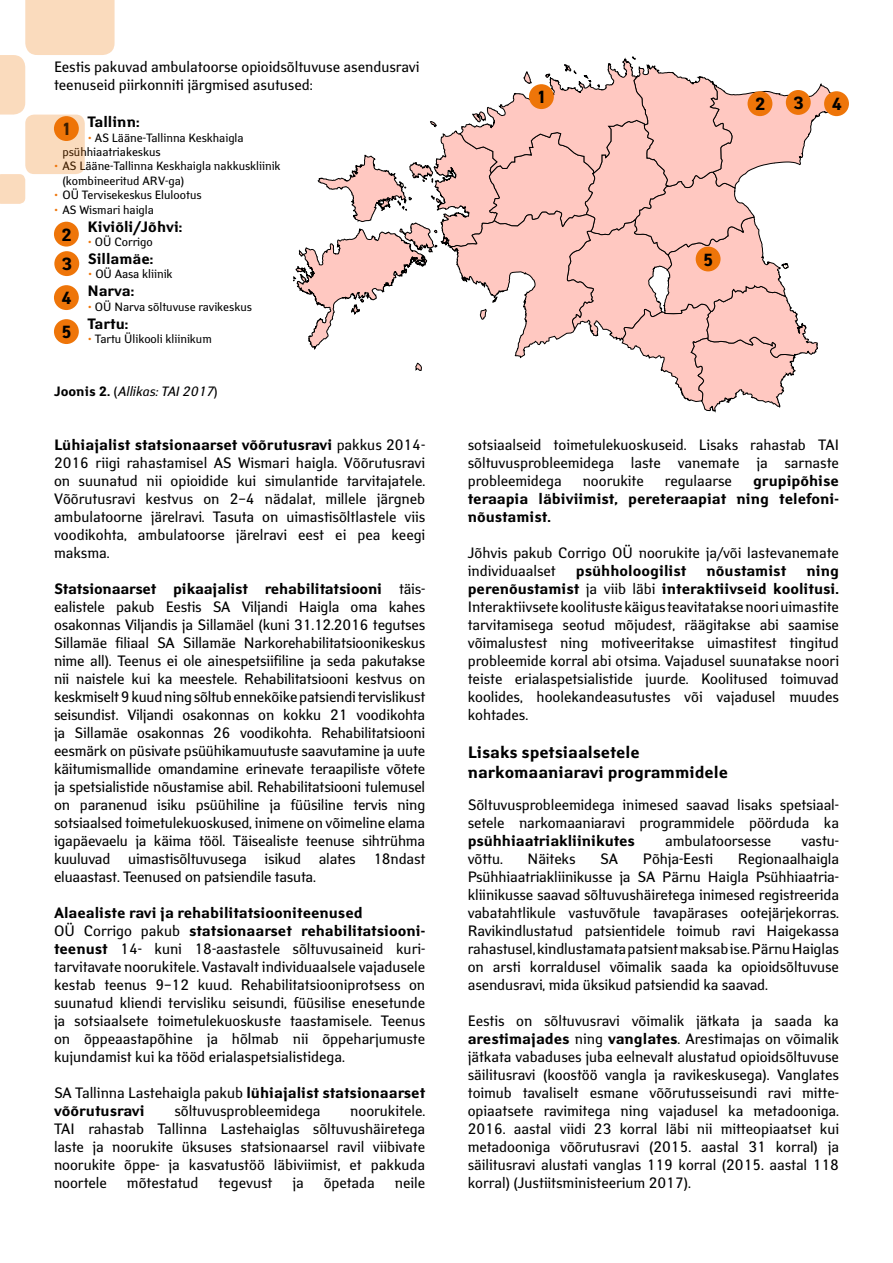
<style>
.page{position:relative;width:893px;height:1263px;background:#fff}
.page>*{position:absolute;margin:0;border:0;box-sizing:border-box;transform-origin:0 0}
.t1{font:700 17.55px "Yanus";color:#000}
.t2{font:700 16.5px/19.8px "Yanus";color:#000}
.t3{font:15px/18px "Yanus";color:#000;text-align:justify}
.t4{font:700 15px/18px "Yanus";color:#000}
.t5{font:italic 13.5px "Yanus";color:#000}
.t6{font:12px/14.4px "Yanus";color:#000}
.s1{color:#ee7509}
.s2{font-weight:700;font-style:normal}
.s3{font-style:normal}
.s4{font-weight:700}
.s5{font-weight:400}
</style>
<div class="page">
<svg style="left:293px;top:56px;width:544px;height:356px"></svg>
<div style="left:529px;top:84px;width:25px;height:25px;background:#ee7509;border-radius:50%"></div>
<div style="left:54px;top:222px;width:25px;height:25px;background:#ee7509;border-radius:50%"></div>
<div style="left:747px;top:91px;width:25px;height:25px;background:#ee7509;border-radius:50%"></div>
<div style="left:54px;top:251px;width:25px;height:25px;background:#ee7509;border-radius:50%"></div>
<div style="left:786px;top:90px;width:25px;height:25px;background:#ee7509;border-radius:50%"></div>
<div style="left:54px;top:285px;width:25px;height:25px;background:#ee7509;border-radius:50%"></div>
<div style="left:824px;top:91px;width:25px;height:25px;background:#ee7509;border-radius:50%"></div>
<div style="left:54px;top:319px;width:25px;height:25px;background:#ee7509;border-radius:50%"></div>
<div style="left:696px;top:247px;width:24px;height:24px;background:#ee7509;border-radius:50%"></div>
<svg style="left:25px;top:115px;width:60px;height:59px;background:#f8cca4"></svg>
<svg style="left:0;top:174px;width:25px;height:30px"></svg>
<svg style="left:0;top:0;width:115px;height:115px"></svg>
<p class="t3" style="left:54px;top:58px;width:367px">Eestis pakuvad ambulatoorse opioidsõltuvuse asendusravi teenuseid piirkonniti järgmised asutused:</p>
<p class="t4" style="left:87px;top:114px;width:54px">Tallinn:</p>
<p class="t6" style="left:62px;top:130px;width:183px;text-indent:25px"><span class="s1">•</span> AS Lääne-Tallinna Keskhaigla psühhiaatriakeskus</p>
<p class="t6" style="left:62px;top:159px;width:220px;text-indent:-9px"><span class="s1">•</span> AS Lääne-Tallinna Keskhaigla nakkuskliinik (kombineeritud ARV-ga)</p>
<p class="t6" style="left:54px;top:188px;width:149px"><span class="s1">•</span> OÜ Tervisekeskus Elulootus</p>
<p class="t6" style="left:54px;top:202px;width:101px"><span class="s1">•</span> AS Wismari haigla</p>
<p class="t4" style="left:87px;top:218px;width:97px">Kiviõli/Jõhvi:</p>
<p class="t6" style="left:87px;top:235px;width:67px"><span class="s1">•</span> OÜ Corrigo</p>
<p class="t4" style="left:88px;top:250px;width:67px">Sillamäe:</p>
<p class="t6" style="left:88px;top:267px;width:86px"><span class="s1">•</span> OÜ Aasa kliinik</p>
<p class="t4" style="left:87px;top:283px;width:48px">Narva:</p>
<p class="t6" style="left:87px;top:299px;width:166px"><span class="s1">•</span> OÜ Narva sõltuvuse ravikeskus</p>
<p class="t4" style="left:87px;top:315px;width:42px">Tartu:</p>
<p class="t6" style="left:87px;top:332px;width:126px"><span class="s1">•</span> Tartu Ülikooli kliinikum</p>
<p class="t1" style="left:61px;top:119px;width:12px">1</p>
<p class="t1" style="left:61px;top:224px;width:12px">2</p>
<p class="t1" style="left:62px;top:254px;width:12px">3</p>
<p class="t1" style="left:61px;top:288px;width:12px">4</p>
<p class="t1" style="left:61px;top:322px;width:12px">5</p>
<p class="t5" style="left:54px;top:383px;width:165px"><span class="s2">Joonis 2.</span> <span class="s3">(</span>Allikas: TAI 2017<span class="s3">)</span></p>
<p class="t3" style="left:54px;top:436px;width:373px"><span class="s4">Lühiajalist statsionaarset võõrutusravi</span> pakkus 2014- 2016 riigi rahastamisel AS Wismari haigla. Võõrutusravi on suunatud nii opioidide kui simulantide tarvitajatele.<br>Võõrutusravi kestvus on 2–4 nädalat, millele järgneb ambulatoorne järelravi. Tasuta on uimastisõltlastele viis voodikohta, ambulatoorse järelravi eest ei pea keegi maksma.</p>
<p class="t3" style="left:54px;top:580px;width:373px"><span class="s4">Statsionaarset pikaajalist rehabilitatsiooni</span> täis&shy;ealistele pakub Eestis SA Viljandi Haigla oma kahes osakonnas Viljandis ja Sillamäel (kuni 31.12.2016 tegutses Sillamäe filiaal SA Sillamäe Narkorehabilitatsioonikeskus nime all). Teenus ei ole ainespetsiifiline ja seda pakutakse nii naistele kui ka meestele. Rehabilitatsiooni kestvus on keskmiselt 9 kuud ning sõltub ennekõike patsiendi tervislikust seisundist. Viljandi osakonnas on kokku 21 voodikohta ja Sillamäe osakonnas 26 voodikohta. Rehabilitatsiooni eesmärk on püsivate psüühikamuutuste saavutamine ja uute käitumismallide omandamine erinevate teraapiliste võtete ja spetsialistide nõustamise abil. Rehabilitatsiooni tulemusel on paranenud isiku psüühiline ja füüsiline tervis ning sotsiaalsed toimetulekuoskused, inimene on võimeline elama igapäevaelu ja käima tööl. Täisealiste teenuse sihtrühma kuuluvad uimastisõltuvusega isikud alates 18ndast eluaastast. Teenused on patsiendile tasuta.</p>
<p class="t3" style="left:54px;top:904px;width:373px;text-align:left"><span class="s4">Alaealiste ravi ja rehabilitatsiooniteenused<br></span>OÜ Corrigo pakub <span class="s4">statsionaarset rehabilitatsiooni&shy;teenust</span> 14- kuni 18-aastastele sõltuvusaineid kuri&shy;tarvitavate noorukitele. Vastavalt individuaalsele vajadusele kestab teenus 9–12 kuud. Rehabilitatsiooniprotsess on suunatud kliendi tervisliku seisundi, füüsilise enesetunde ja sotsiaalsete toimetulekuoskuste taastamisele. Teenus on õppeaastapõhine ja hõlmab nii õppeharjumuste kujundamist kui ka tööd erialaspetsialistidega.</p>
<p class="t4" style="left:54px;top:1084px;width:373px"><span class="s5">SA Tallinna Lastehaigla pakub</span> lühiajalist statsionaarset võõrutusravi</p>
<p class="t3" style="left:54px;top:1102px;width:373px;text-indent:296px">noorukitele.<br>TAI rahastab Tallinna Lastehaiglas sõltuvushäiretega laste ja noorukite üksuses statsionaarsel ravil viibivate noorukite õppe- ja kasvatustöö läbiviimist, et pakkuda noortele</p>
<p class="t3" style="left:174px;top:1102px;width:148px">sõltuvusprobleemidega</p>
<p class="t3" style="left:127px;top:1174px;width:73px">mõtestatud</p>
<p class="t3" style="left:219px;top:1174px;width:55px">tegevust</p>
<p class="t3" style="left:292px;top:1174px;width:13px">ja</p>
<p class="t3" style="left:324px;top:1174px;width:53px">õpetada</p>
<p class="t3" style="left:395px;top:1174px;width:32px">neile</p>
<p class="t1" style="left:536px;top:87px;width:12px">1</p>
<p class="t1" style="left:755px;top:94px;width:12px">2</p>
<p class="t1" style="left:793px;top:93px;width:12px">3</p>
<p class="t1" style="left:831px;top:94px;width:12px">4</p>
<p class="t1" style="left:703px;top:249px;width:12px">5</p>
<p class="t3" style="left:468px;top:436px;width:373px">sotsiaalseid toimetulekuoskuseid. Lisaks rahastab TAI sõltuvusprobleemidega laste vanemate ja sarnaste probleemidega</p>
<p class="t4" style="left:468px;top:472px;width:373px;text-align:justify;text-indent:285px">grupipõhise teraapia läbiviimist, pereteraapiat ning telefoni&shy;nõustamist.</p>
<p class="t3" style="left:468px;top:544px;width:373px">Jõhvis pakub Corrigo OÜ noorukite ja/või lastevanemate individuaalset</p>
<p class="t3" style="left:583px;top:472px;width:63px">noorukite</p>
<p class="t3" style="left:665px;top:472px;width:69px">regulaarse</p>
<p class="t4" style="left:576px;top:562px;width:112px">psühholoogilist</p>
<p class="t4" style="left:706px;top:562px;width:81px">nõustamist</p>
<p class="t3" style="left:468px;top:562px;width:373px;text-indent:339px"><span class="s4">ning perenõustamist</span> ja viib läbi <span class="s4">interaktiivseid koolitusi.<br></span>Interaktiivsete koolituste käigus teavitatakse noori uimastite tarvitamisega seotud mõjudest, räägitakse abi saamise võimalustest ning motiveeritakse uimastitest tingitud probleemide korral abi otsima. Vajadusel suunatakse noori teiste erialaspetsialistide juurde. Koolitused toimuvad koolides, hoolekandeasutustes või vajadusel muudes kohtades.</p>
<p class="t2" style="left:468px;top:743px;width:262px">Lisaks spetsiaalsetele narkomaaniaravi programmidele</p>
<p class="t3" style="left:468px;top:796px;width:373px">Sõltuvusprobleemidega inimesed saavad lisaks spetsiaal&shy;setele narkomaaniaravi programmidele pöörduda ka</p>
<p class="t4" style="left:468px;top:832px;width:169px">psühhiaatriakliinikutes</p>
<p class="t3" style="left:665px;top:832px;width:107px">ambulatoorsesse</p>
<p class="t3" style="left:801px;top:832px;width:38px">vastu-</p>
<p class="t3" style="left:468px;top:850px;width:37px">võttu.</p>
<p class="t3" style="left:528px;top:850px;width:49px">Näiteks</p>
<p class="t3" style="left:600px;top:850px;width:19px">SA</p>
<p class="t3" style="left:643px;top:850px;width:72px">Põhja-Eesti</p>
<p class="t3" style="left:468px;top:850px;width:373px;text-indent:270px">Regionaalhaigla Psühhiaatriakliinikusse ja SA Pärnu Haigla Psühhiaatria&shy;kliinikusse saavad sõltuvushäiretega inimesed registreerida vabatahtlikule vastuvõtule tavapärases ootejärjekorras.<br>Ravikindlustatud patsientidele toimub ravi Haigekassa rahastusel, kindlustamata patsient maksab ise. Pärnu Haiglas on arsti korraldusel võimalik saada ka opioidsõltuvuse asendusravi, mida üksikud patsiendid ka saavad.</p>
<p class="t3" style="left:468px;top:1012px;width:373px">Eestis on sõltuvusravi võimalik jätkata ja saada ka <span class="s4">arestimajades</span> ning <span class="s4">vanglates</span>. Arestimajas on võimalik jätkata vabaduses juba eelnevalt alustatud opioidsõltuvuse säilitusravi (koostöö vangla ja ravikeskusega). Vanglates toimub tavaliselt esmane võõrutusseisundi ravi mitte&shy;opiaatsete ravimitega ning vajadusel ka metadooniga.<br>2016. aastal viidi 23 korral läbi nii mitteopiaatset kui metadooniga võõrutusravi (2015. aastal 31 korral) ja säilitusravi alustati vanglas 119 korral (2015. aastal 118 korral) (Justiitsministeerium 2017).</p>
</div>
